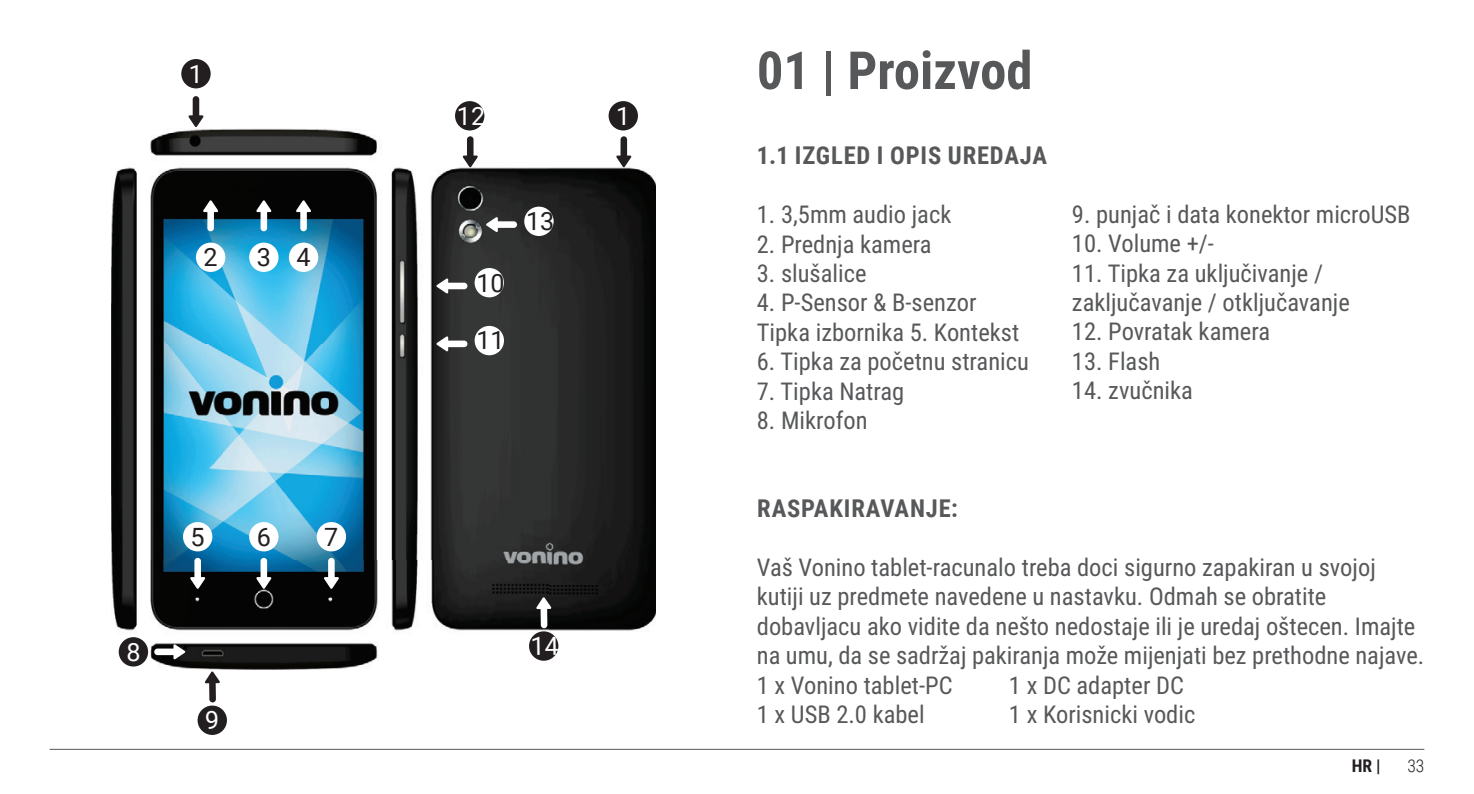
<style>
.page{position:relative;width:1474px;height:794px;background:#fff}
.page>*{position:absolute;margin:0;border:0;box-sizing:border-box;transform-origin:0 0}
.t1{font:700 52.5px "Roboto Condensed";color:#57585a}
.t2{font:25.2px "Roboto";color:#231f20}
.t3{font:25.2px "Roboto";color:#fff}
.t4{font:24.5px/29.4px "Roboto Condensed";color:#57585a}
.t5{font:700 24.5px "Roboto Condensed";letter-spacing:.035em;color:#57585a}
.t6{font:700 17.5px "Roboto Condensed";color:#231f20}
.t7{font:300 17.5px "Roboto Condensed";color:#231f20}
</style>
<div class="page">
<hr style="left:50px;top:748px;width:1374px;height:2px;background:#57585a">
<img style="left:111px;top:129px;width:544px;height:540px">
<div style="left:193px;top:96px;width:6px;height:26px;background:#231f20;border-radius:3px"></div>
<svg style="left:188px;top:115px;width:15px;height:12px"></svg>
<div style="left:181px;top:59px;width:30px;height:29px;background:#231f20;border-radius:50%"></div>
<div style="left:154px;top:648px;width:26px;height:7px;background:#fff;border-radius:3px"></div>
<svg style="left:173px;top:644px;width:12px;height:15px"></svg>
<div style="left:119px;top:637px;width:29px;height:29px;background:#231f20;border-radius:50%"></div>
<div style="left:620px;top:136px;width:7px;height:26px;background:#231f20;border-radius:3px"></div>
<svg style="left:616px;top:155px;width:15px;height:12px"></svg>
<div style="left:608px;top:101px;width:30px;height:29px;background:#231f20;border-radius:50%"></div>
<div style="left:467px;top:136px;width:6px;height:26px;background:#231f20;border-radius:3px"></div>
<svg style="left:463px;top:155px;width:15px;height:12px"></svg>
<div style="left:455px;top:101px;width:29px;height:29px;background:#231f20;border-radius:50%"></div>
<div style="left:260px;top:205px;width:7px;height:26px;background:#fff;border-radius:3px"></div>
<svg style="left:256px;top:200px;width:15px;height:12px"></svg>
<div style="left:249px;top:243px;width:29px;height:29px;background:#fff;border-radius:50%"></div>
<div style="left:207px;top:205px;width:7px;height:26px;background:#fff;border-radius:3px"></div>
<svg style="left:203px;top:200px;width:15px;height:12px"></svg>
<div style="left:196px;top:243px;width:29px;height:29px;background:#fff;border-radius:50%"></div>
<div style="left:300px;top:205px;width:7px;height:26px;background:#fff;border-radius:3px"></div>
<svg style="left:296px;top:200px;width:15px;height:12px"></svg>
<div style="left:289px;top:243px;width:29px;height:29px;background:#fff;border-radius:50%"></div>
<div style="left:194px;top:558px;width:7px;height:26px;background:#fff;border-radius:3px"></div>
<svg style="left:190px;top:577px;width:15px;height:12px"></svg>
<div style="left:183px;top:522px;width:29px;height:29px;background:#fff;border-radius:50%"></div>
<div style="left:328px;top:558px;width:7px;height:26px;background:#fff;border-radius:3px"></div>
<svg style="left:324px;top:577px;width:15px;height:12px"></svg>
<div style="left:317px;top:522px;width:29px;height:29px;background:#fff;border-radius:50%"></div>
<div style="left:260px;top:558px;width:7px;height:26px;background:#fff;border-radius:3px"></div>
<svg style="left:256px;top:577px;width:15px;height:12px"></svg>
<div style="left:249px;top:522px;width:29px;height:29px;background:#fff;border-radius:50%"></div>
<div style="left:491px;top:221px;width:26px;height:7px;background:#fff;border-radius:3px"></div>
<svg style="left:486px;top:217px;width:12px;height:15px"></svg>
<div style="left:524px;top:207px;width:29px;height:29px;background:#fff;border-radius:50%"></div>
<div style="left:441px;top:283px;width:26px;height:6px;background:#fff;border-radius:3px"></div>
<svg style="left:436px;top:278px;width:12px;height:15px"></svg>
<div style="left:474px;top:268px;width:30px;height:29px;background:#fff;border-radius:50%"></div>
<div style="left:441px;top:340px;width:26px;height:7px;background:#fff;border-radius:3px"></div>
<svg style="left:436px;top:336px;width:12px;height:15px"></svg>
<div style="left:474px;top:326px;width:30px;height:29px;background:#fff;border-radius:50%"></div>
<div style="left:209px;top:676px;width:7px;height:26px;background:#231f20;border-radius:3px"></div>
<svg style="left:205px;top:671px;width:15px;height:12px"></svg>
<div style="left:197px;top:705px;width:30px;height:30px;background:#231f20;border-radius:50%"></div>
<div style="left:540px;top:602px;width:7px;height:26px;background:#fff;border-radius:3px"></div>
<svg style="left:536px;top:597px;width:15px;height:12px"></svg>
<svg style="left:529px;top:631px;width:29px;height:30px"></svg>
<svg style="left:532px;top:637px;width:26px;height:18px"></svg>
<p class="t3" style="left:189px;top:56px;width:16px">1</p>
<p class="t2" style="left:203px;top:239px;width:16px">2</p>
<p class="t2" style="left:257px;top:239px;width:55px">3 4</p>
<p class="t3" style="left:126px;top:634px;width:16px">8</p>
<p class="t2" style="left:191px;top:519px;width:16px">5</p>
<p class="t2" style="left:257px;top:519px;width:16px">6</p>
<p class="t2" style="left:324px;top:519px;width:16px">7</p>
<p class="t3" style="left:457px;top:98px;width:30px">12</p>
<p class="t3" style="left:616px;top:98px;width:16px">1</p>
<p class="t2" style="left:476px;top:265px;width:30px">10</p>
<p class="t2" style="left:476px;top:323px;width:30px">11</p>
<p class="t2" style="left:526px;top:204px;width:30px">13</p>
<h1 class="t1" style="left:756px;top:34px;width:277px">01 | Proizvod</h1>
<p class="t5" style="left:756px;top:138px;width:292px">1.1 IZGLED I OPIS UREDAJA</p>
<p class="t4" style="left:756px;top:199px;width:196px">1. 3,5mm audio jack</p>
<p class="t4" style="left:756px;top:228px;width:176px">2. Prednja kamera</p>
<p class="t4" style="left:756px;top:258px;width:111px">3. slušalice</p>
<p class="t4" style="left:756px;top:287px;width:264px">4. P-Sensor &amp; B-senzor<br>Tipka izbornika 5. Kontekst</p>
<p class="t4" style="left:756px;top:346px;width:274px">6. Tipka za početnu stranicu</p>
<p class="t4" style="left:756px;top:375px;width:149px">7. Tipka Natrag</p>
<p class="t4" style="left:756px;top:405px;width:112px">8. Mikrofon</p>
<p class="t4" style="left:1071px;top:198px;width:340px">9. punjač i data konektor microUSB</p>
<p class="t4" style="left:1071px;top:228px;width:144px">10. Volume +/-</p>
<p class="t4" style="left:1071px;top:257px;width:279px">11. Tipka za uključivanje / zaključavanje / otključavanje</p>
<p class="t4" style="left:1071px;top:316px;width:199px">12. Povratak kamera</p>
<p class="t4" style="left:1071px;top:345px;width:90px">13. Flash</p>
<p class="t4" style="left:1071px;top:375px;width:122px">14. zvučnika</p>
<p class="t5" style="left:757px;top:491px;width:202px">RASPAKIRAVANJE:</p>
<p class="t4" style="left:756px;top:552px;width:669px">Vaš Vonino tablet-racunalo treba doci sigurno zapakiran u svojoj kutiji uz predmete navedene u nastavku. Odmah se obratite dobavljacu ako vidite da nešto nedostaje ili je uredaj oštecen. Imajte na umu, da se sadržaj pakiranja može mijenjati bez prethodne najave.<br>1 x Vonino tablet-PC</p>
<p class="t4" style="left:1009px;top:669px;width:176px">1 x DC adapter DC</p>
<p class="t4" style="left:756px;top:699px;width:169px">1 x USB 2.0 kabel</p>
<p class="t4" style="left:1009px;top:699px;width:188px">1 x Korisnicki vodic</p>
<p class="t6" style="left:1351px;top:754px;width:30px">HR |</p>
<p class="t7" style="left:1407px;top:754px;width:19px">33</p>
</div>
